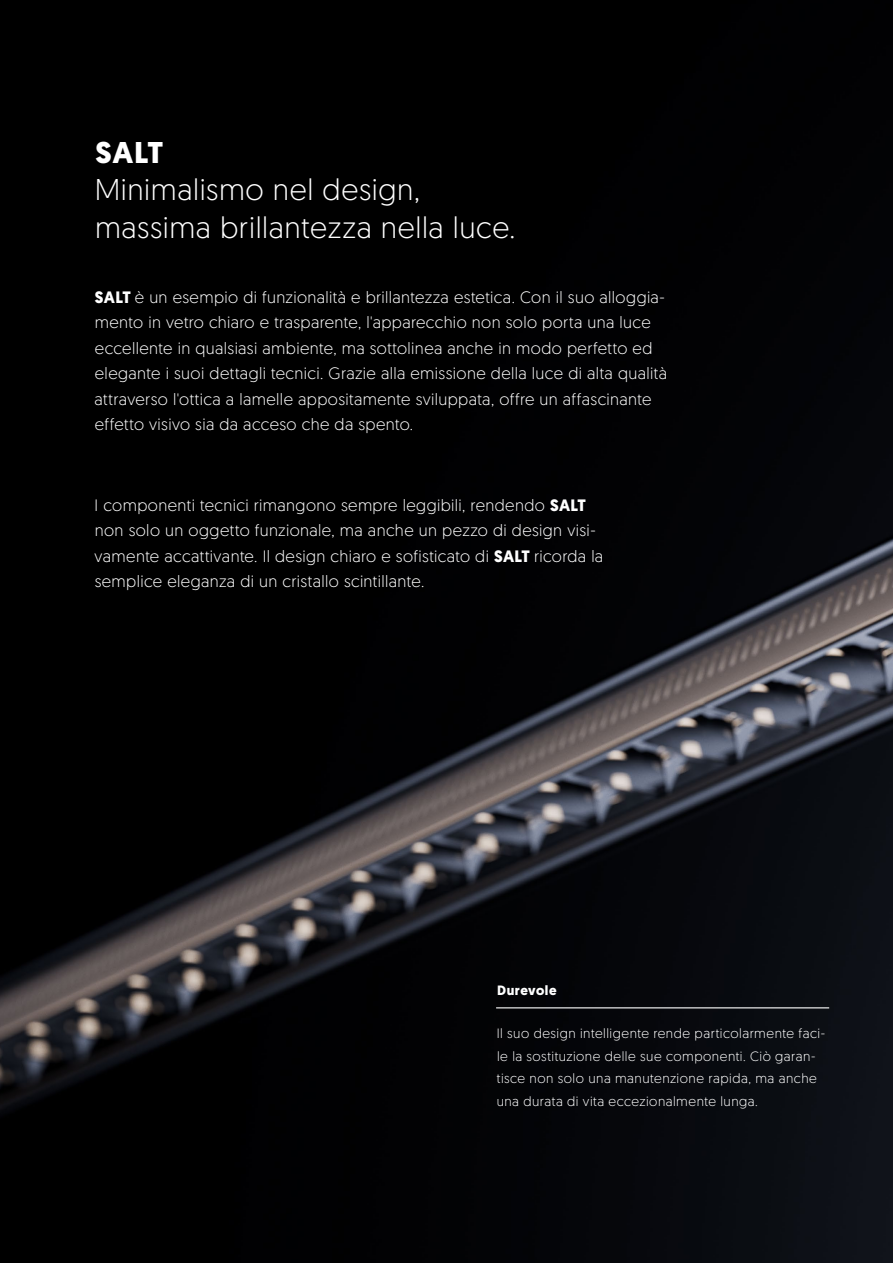
<style>
.page{position:relative;width:893px;height:1263px;background:#fff}
.page>*{position:absolute;margin:0;border:0;box-sizing:border-box;transform-origin:0 0}
.t1{font:300 30px/37.5px "Geomanist";letter-spacing:.02em;color:#fff}
.t2{font:700 30px "Geomanist";color:#fff}
.t3{font:300 16.5px/25.5px "Geomanist";letter-spacing:.025em;color:#fff}
.t4{font:300 13.5px/22.5px "Geomanist";letter-spacing:.035em;color:#fff}
.t5{font:700 13.5px "Geomanist";letter-spacing:.045em;color:#fff}
.s1{font-weight:700}
</style>
<div class="page">
<img style="left:0;top:0;width:893px;height:1263px">
<hr style="left:496px;top:1007px;width:333px;height:1px;background:#fff">
<h1 class="t2" style="left:95px;top:132px;width:69px">SALT</h1>
<h1 class="t1" style="left:95px;top:170px;width:422px">Minimalismo nel design, massima brillantezza nella luce.</h1>
<p class="t3" style="left:95px;top:283px;width:574px"><span class="s1">SALT</span> è un esempio di funzionalità e brillantezza estetica. Con il suo alloggia&shy;mento in vetro chiaro e trasparente, l'apparecchio non solo porta una luce eccellente in qualsiasi ambiente, ma sottolinea anche in modo perfetto ed elegante i suoi dettagli tecnici. Grazie alla emissione della luce di alta qualità attraverso l'ottica a lamelle appositamente sviluppata, offre un affascinante effetto visivo sia da acceso che da spento.</p>
<p class="t3" style="left:94px;top:491px;width:510px">I componenti tecnici rimangono sempre leggibili, rendendo <span class="s1">SALT </span>non solo un oggetto funzionale, ma anche un pezzo di design visi&shy;vamente accattivante. Il design chiaro e sofisticato di <span class="s1">SALT</span> ricorda la semplice eleganza di un cristallo scintillante.</p>
<p class="t5" style="left:497px;top:981px;width:61px">Durevole</p>
<p class="t4" style="left:497px;top:1022px;width:330px">Il suo design intelligente rende particolarmente faci&shy;le la sostituzione delle sue componenti. Ciò garan&shy;tisce non solo una manutenzione rapida, ma anche una durata di vita eccezionalmente lunga.</p>
</div>
